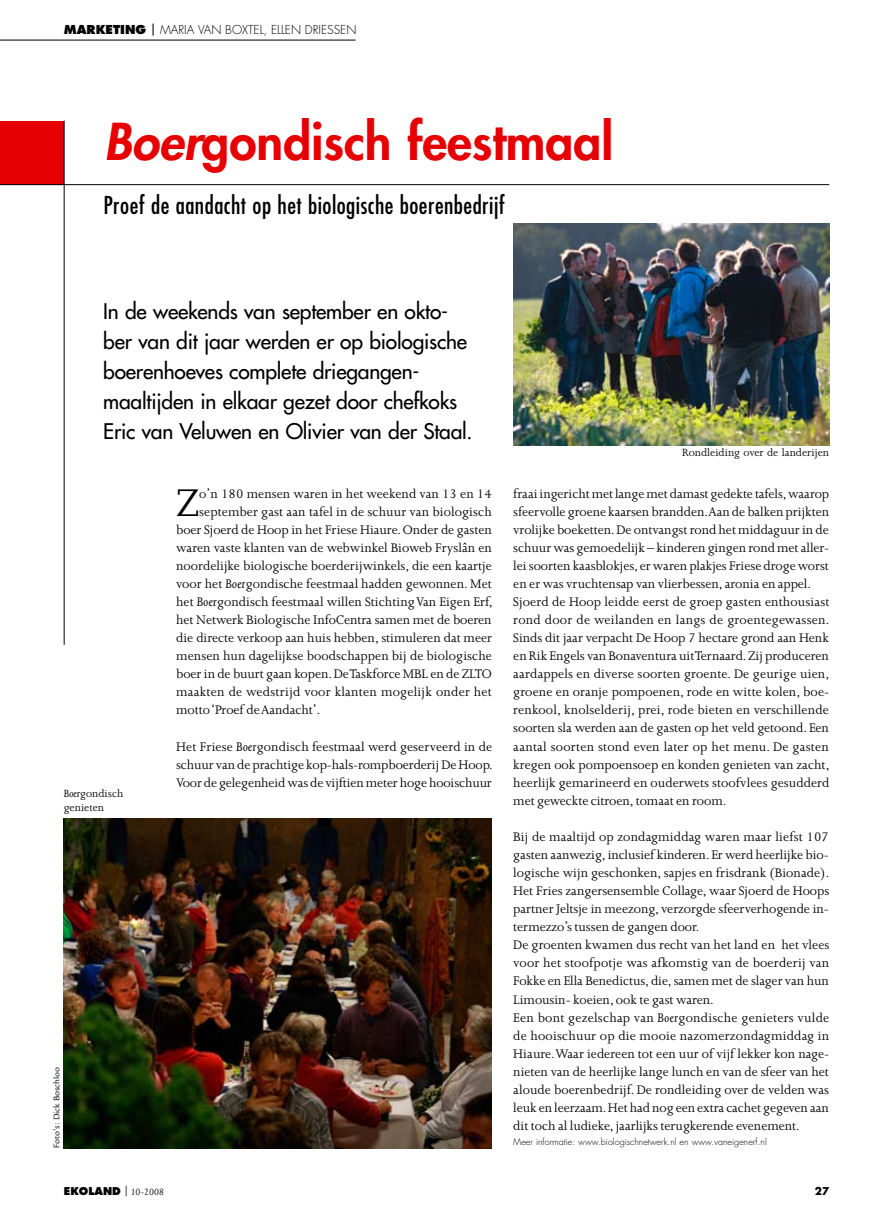
<style>
.page{position:relative;width:893px;height:1212px;background:#fff}
.page>*{position:absolute;margin:0;border:0;box-sizing:border-box;transform-origin:0 0}
.t1{font:800 49.5px "Futura Std";color:#e60004}
.t2{font:44.4px "Joanna MT Std";color:#000}
.t3{font:condensed 24px "Futura Std";letter-spacing:.02em;color:#000}
.t4{font:500 21px/30px "Futura Std";letter-spacing:-.01em;color:#000}
.t5{font:14.25px/18px "Joanna MT Std";color:#000}
.t6{font:12px/14.2px "Joanna MT Std";color:#000}
.t7{font:300 12px "Futura Std";color:#000}
.t8{font:800 10.5px "Futura Std";color:#000}
.t9{font:700 10.5px "Futura Std";color:#000}
.t10{font:300 9px "Futura Std";color:#000}
.t11{font:9px "Legacy Sans Std";letter-spacing:-.005em;color:#000}
.s1{font-weight:800}
.s2{font-weight:500}
.s3{font-style:italic}
.s4{font-family:"Joanna MT Std";font-weight:400;font-style:italic}
</style>
<div class="page">
<hr style="left:0;top:40px;width:356px;height:1px;background:#000">
<img style="left:64px;top:819px;width:428px;height:329px">
<img style="left:513px;top:224px;width:316px;height:221px">
<div style="left:0;top:121px;width:64px;height:64px;background:#e60004"></div>
<hr style="left:0;top:184px;width:829px;height:1px;background:#000">
<hr style="left:64px;top:121px;width:1px;height:524px;background:#000">
<p class="t7" style="left:64px;top:22px;width:294px"><span class="s1">MARKETING</span> <span class="s2">|</span> Maria van Boxtel, Ellen Driessen</p>
<h1 class="t1" style="left:104px;top:110px;width:511px"><span class="s3">Boer</span>gondisch feestmaal</h1>
<h3 class="t3" style="left:103px;top:191px;width:403px">Proef de aandacht op het biologische boerenbedrijf</h3>
<h3 class="t4" style="left:103px;top:297px;width:371px">In de weekends van september en okto&shy;ber van dit jaar werden er op biologische boerenhoeves complete driegangen&shy;maaltijden in elkaar gezet door chefkoks Eric van Veluwen en Olivier van der Staal.</h3>
<p class="t6" style="left:64px;top:786px;width:61px"><span class="s3">Boer</span>gondisch genieten</p>
<h2 class="t2" style="left:176px;top:478px;width:25px">Z</h2>
<p class="t5" style="left:199px;top:484px;width:294px">o’n 180 mensen waren in het weekend van 13 en 14</p>
<p class="t5" style="left:199px;top:502px;width:294px">september gast aan tafel in de schuur van biologisch</p>
<p class="t5" style="left:176px;top:520px;width:317px">boer Sjoerd de Hoop in het Friese Hiaure. Onder de gasten</p>
<p class="t5" style="left:176px;top:539px;width:317px">waren vaste klanten van de webwinkel Bioweb Fryslân en</p>
<p class="t5" style="left:176px;top:557px;width:317px">noordelijke biologische boerderijwinkels, die een kaartje</p>
<p class="t5" style="left:176px;top:575px;width:317px">voor het <span class="s3">Boer</span>gondische feestmaal hadden gewonnen. Met</p>
<p class="t5" style="left:176px;top:593px;width:318px">het <span class="s3">Boer</span>gondisch feestmaal willen Stichting Van Eigen Erf,</p>
<p class="t5" style="left:176px;top:611px;width:317px">het Netwerk Biologische InfoCentra samen met de boeren</p>
<p class="t5" style="left:176px;top:629px;width:317px">die directe verkoop aan huis hebben, stimuleren dat meer</p>
<p class="t5" style="left:176px;top:647px;width:317px">mensen hun dagelijkse boodschappen bij de biologische</p>
<p class="t5" style="left:176px;top:665px;width:317px">boer in de buurt gaan kopen. De Taskforce MBL en de ZLTO</p>
<p class="t5" style="left:176px;top:683px;width:317px">maakten de wedstrijd voor klanten mogelijk onder het</p>
<p class="t5" style="left:176px;top:701px;width:146px">motto ‘Proef de Aandacht’.</p>
<p class="t5" style="left:176px;top:737px;width:318px;text-align:justify">Het Friese <span class="s3">Boer</span>gondisch feestmaal werd geserveerd in de schuur van de prachtige kop-hals-rompboerderij De Hoop.<br>Voor de gelegenheid was de vijftien meter hoge hooischuur</p>
<p class="t11" style="left:51px;top:1148px;width:83px;rotate:-90deg">Foto’s: Dick Boschloo</p>
<p class="t6" style="left:682px;top:445px;width:149px">Rondleiding over de landerijen</p>
<p class="t5" style="left:513px;top:484px;width:318px">fraai ingericht met lange met damast gedekte tafels, waarop sfeervolle groene kaarsen brandden. Aan de balken prijkten vrolijke boeketten. De ontvangst rond het middaguur in de schuur was gemoedelijk – kinderen gingen rond met aller&shy;lei soorten kaasblokjes, er waren plakjes Friese droge worst en er was vruchtensap van vlierbessen, aronia en appel.<br>Sjoerd de Hoop leidde eerst de groep gasten enthousiast rond door de weilanden en langs de groentegewassen.<br>Sinds dit jaar verpacht De Hoop 7 hectare grond aan Henk en Rik Engels van Bonaventura uit Ternaard. Zij produceren aardappels en diverse soorten groente. De geurige uien, groene en oranje pompoenen, rode en witte kolen, boe&shy;renkool, knolselderij, prei, rode bieten en verschillende soorten sla werden aan de gasten op het veld getoond. Een aantal soorten stond even later op het menu. De gasten kregen ook pompoensoep en konden genieten van zacht, heerlijk gemarineerd en ouderwets stoofvlees gesudderd met geweckte citroen, tomaat en room.</p>
<p class="t5" style="left:513px;top:828px;width:318px">Bij de maaltijd op zondagmiddag waren maar liefst 107 gasten aanwezig, inclusief kinderen. Er werd heerlijke bio&shy;logische wijn geschonken, sapjes en frisdrank (Bionade).<br>Het Fries zangersensemble Collage, waar Sjoerd de Hoops partner Jeltsje in meezong, verzorgde sfeerverhogende in&shy;termezzo’s tussen de gangen door.<br>De groenten kwamen dus recht van het land en het vlees voor het stoofpotje was afkomstig van de boerderij van Fokke en Ella Benedictus, die, samen met de slager van hun Limousin- koeien, ook te gast waren.<br>Een bont gezelschap van <span class="s3">Boer</span>gondische genieters vulde de hooischuur op die mooie nazomerzondagmiddag in Hiaure. Waar iedereen tot een uur of vijf lekker kon nage&shy;nieten van de heerlijke lange lunch en van de sfeer van het aloude boerenbedrijf. De rondleiding over de velden was leuk en leerzaam. Het had nog een extra cachet gegeven aan dit toch al ludieke, jaarlijks terugkerende evenement.</p>
<p class="t10" style="left:513px;top:1137px;width:255px">Meer informatie: www.biologischnetwerk.nl en www.vaneigenerf.nl</p>
<p class="t8" style="left:64px;top:1184px;width:102px">EKOLAND <span class="s2">|</span> <span class="s4">10-2008</span></p>
<p class="t9" style="left:815px;top:1184px;width:16px">27</p>
</div>
